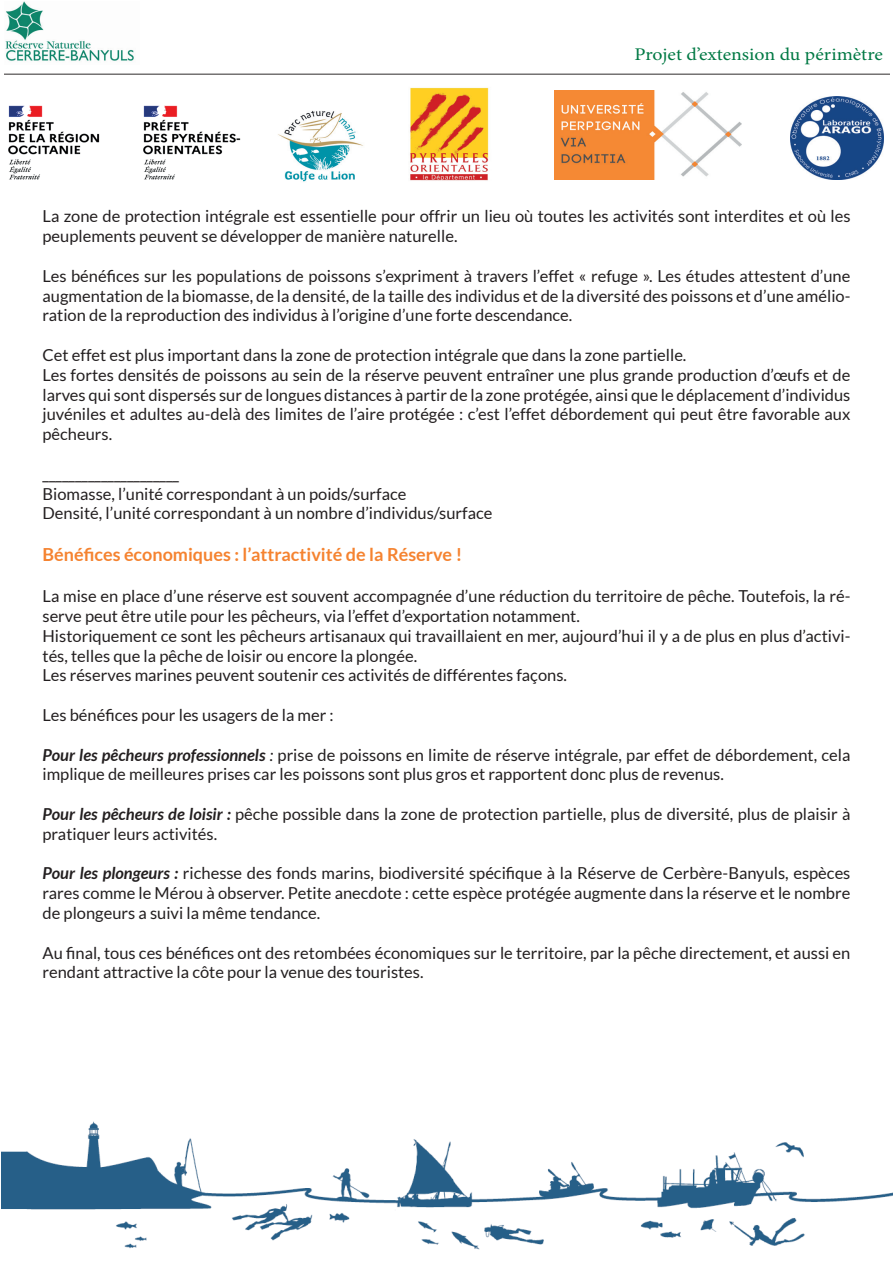
<style>
.page{position:relative;width:893px;height:1263px;background:#fff}
.page>*{position:absolute;margin:0;border:0;box-sizing:border-box;transform-origin:0 0}
.t1{font:700 18px "Lato";color:#f58330}
.t2{font:17.85px "Minion Pro";color:#017944;scale:1.11 1}
.t3{font:16.5px/19.8px "Lato";color:#231f20}
.s1{font-weight:700;font-style:italic}
.s2{font-style:italic}
</style>
<div class="page">
<img style="left:8px;top:105px;width:92px;height:75px">
<img style="left:143px;top:105px;width:98px;height:75px">
<img style="left:278px;top:110px;width:85px;height:72px">
<img style="left:410px;top:87px;width:79px;height:94px">
<img style="left:5px;top:1px;width:129px;height:60px">
<img style="left:555px;top:90px;width:186px;height:90px">
<img style="left:791px;top:96px;width:92px;height:84px">
<hr style="left:5px;top:74px;width:885px;height:1px;background:#231f20">
<img style="left:1px;top:1121px;width:892px;height:129px">
<p class="t2" style="left:634px;top:43px;width:225px">Projet d’extension du périmètre</p>
<p class="t3" style="left:43px;top:206px;width:809px">La zone de protection intégrale est essentielle pour offrir un lieu où toutes les activités sont interdites et où les peuplements peuvent se développer de manière naturelle.</p>
<p class="t3" style="left:43px;top:266px;width:809px;text-align:justify">Les bénéfices sur les populations de poissons s’expriment à travers l’effet « refuge ». Les études attestent d’une augmentation de la biomasse, de la densité, de la taille des individus et de la diversité des poissons et d’une amélio&shy;ration de la reproduction des individus à l’origine d’une forte descendance.</p>
<p class="t3" style="left:43px;top:345px;width:645px">Cet effet est plus important dans la zone de protection intégrale que dans la zone partielle.</p>
<p class="t3" style="left:43px;top:365px;width:809px;text-align:justify">Les fortes densités de poissons au sein de la réserve peuvent entraîner une plus grande production d’œufs et de larves qui sont dispersés sur de longues distances à partir de la zone protégée, ainsi que le déplacement d’individus juvéniles et adultes au-delà des limites de l’aire protégée : c’est l’effet débordement qui peut être favorable aux pêcheurs.</p>
<p class="t3" style="left:43px;top:464px;width:138px">_____________________</p>
<p class="t3" style="left:43px;top:484px;width:365px">Biomasse, l’unité correspondant à un poids/surface</p>
<p class="t3" style="left:43px;top:503px;width:451px">Densité, l’unité correspondant à un nombre d’individus/surface</p>
<p class="t1" style="left:43px;top:544px;width:421px">Bénéfices économiques : l’attractivité de la Réserve !</p>
<p class="t3" style="left:43px;top:586px;width:809px">La mise en place d’une réserve est souvent accompagnée d’une réduction du territoire de pêche. Toutefois, la ré&shy;serve peut être utile pour les pêcheurs, via l’effet d’exportation notamment.</p>
<p class="t3" style="left:43px;top:626px;width:809px">Historiquement ce sont les pêcheurs artisanaux qui travaillaient en mer, aujourd’hui il y a de plus en plus d’activi&shy;tés, telles que la pêche de loisir ou encore la plongée.</p>
<p class="t3" style="left:43px;top:665px;width:526px">Les réserves marines peuvent soutenir ces activités de différentes façons.</p>
<p class="t3" style="left:43px;top:705px;width:293px">Les bénéfices pour les usagers de la mer :</p>
<p class="t3" style="left:43px;top:745px;width:809px"><span class="s1">Pour les pêcheurs professionnels</span> <span class="s2">:</span> prise de poissons en limite de réserve intégrale, par effet de débordement, cela implique de meilleures prises car les poissons sont plus gros et rapportent donc plus de revenus.</p>
<p class="t3" style="left:43px;top:804px;width:809px"><span class="s1">Pour les pêcheurs de loisir :</span> pêche possible dans la zone de protection partielle, plus de diversité, plus de plaisir à pratiquer leurs activités.</p>
<p class="t3" style="left:43px;top:863px;width:809px;text-align:justify"><span class="s1">Pour les plongeurs :</span> richesse des fonds marins, biodiversité spécifique à la Réserve de Cerbère-Banyuls, espèces rares comme le Mérou à observer. Petite anecdote : cette espèce protégée augmente dans la réserve et le nombre de plongeurs a suivi la même tendance.</p>
<p class="t3" style="left:43px;top:943px;width:809px">Au final, tous ces bénéfices ont des retombées économiques sur le territoire, par la pêche directement, et aussi en rendant attractive la côte pour la venue des touristes.</p>
</div>
